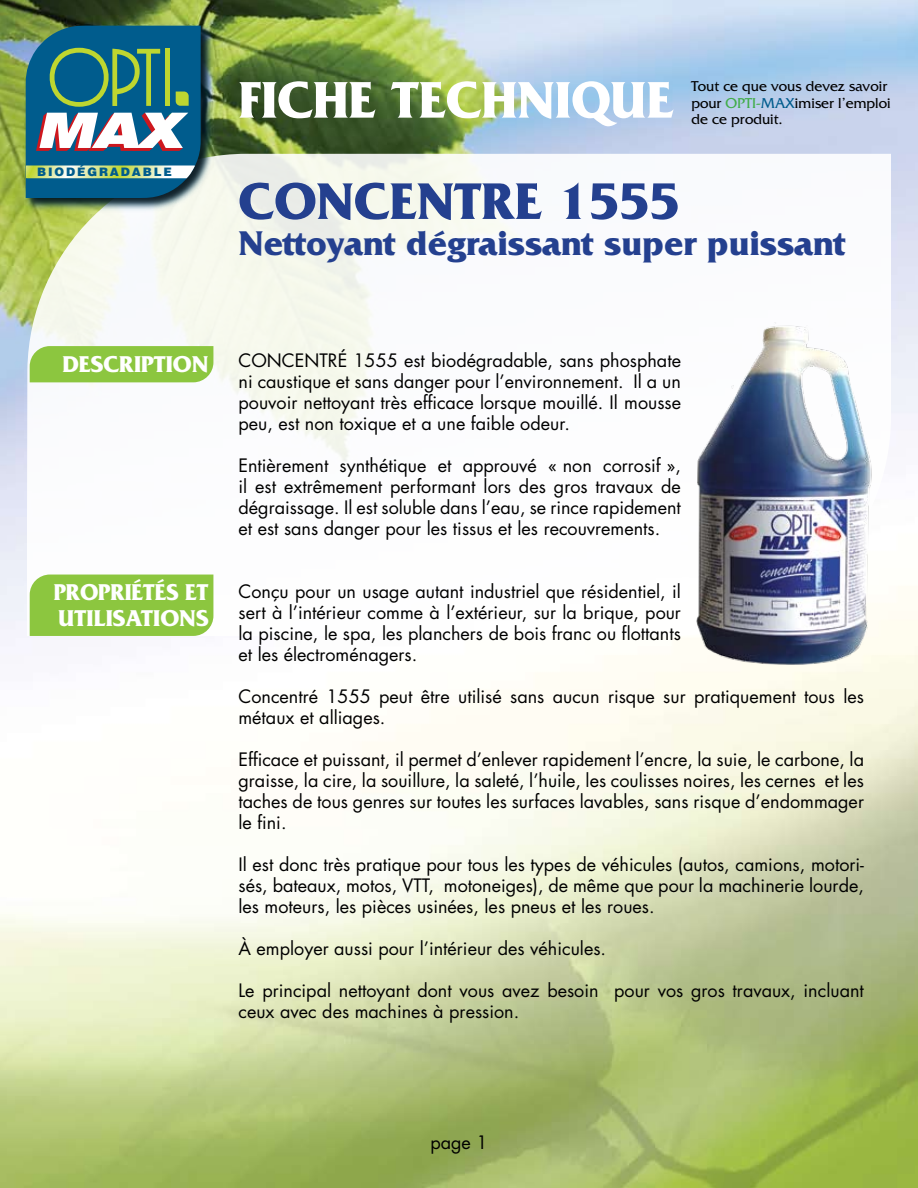
<style>
.page{position:relative;width:918px;height:1188px;background:#fff}
.page>*{position:absolute;margin:0;border:0;box-sizing:border-box;transform-origin:0 0}
.t1{font:700 54px "Friz Quadrata";color:#fff}
.t2{font:700 54px "Friz Quadrata";color:#24408f}
.t3{font:700 36px "Friz Quadrata";color:#24408f}
.t4{font:700 24px/25.5px "Friz Quadrata";color:#fff}
.t5{font:18px/21px "Futura Std";color:#000;text-align:justify}
.t6{font:15px/16.5px "Friz Quadrata";color:#000}
.t7{font:900 11.7px "Helvetica";letter-spacing:.16em;color:#005c8d}
.s1{color:#41ad49}
.s2{color:#005c8d}
</style>
<div class="page">
<img style="left:0;top:0;width:918px;height:1188px">
<svg style="left:27px;top:154px;width:864px;height:482px"></svg>
<div style="left:21px;top:21px;width:195px;height:192px;background:#005c8d;opacity:.75"></div>
<div style="left:24px;top:24px;width:189px;height:186px;background:#000;opacity:.75"></div>
<svg style="left:26px;top:26px;width:175px;height:172px;background:#448191"></svg>
<div style="left:30px;top:346px;width:183px;height:36px;background:#8cc63f"></div>
<img style="left:683px;top:318px;width:208px;height:361px">
<div style="left:30px;top:575px;width:183px;height:61px;background:#8cc63f"></div>
<p class="t7" style="left:37px;top:165px;width:136px">BIODÉGRADABLE</p>
<h1 class="t1" style="left:238px;top:70px;width:437px">FICHE TECHNIQUE</h1>
<p class="t6" style="left:691px;top:78px;width:201px">Tout ce que vous devez savoir pour <span class="s1">OPTI-</span><span class="s2">MAX</span>imiser l’emploi de ce produit.</p>
<h1 class="t2" style="left:238px;top:171px;width:442px">CONCENTRE 1555</h1>
<h2 class="t3" style="left:238px;top:223px;width:608px">Nettoyant dégraissant super puissant</h2>
<h3 class="t4" style="left:63px;top:351px;width:147px">DESCRIPTION</h3>
<h3 class="t4" style="left:54px;top:580px;width:156px">PROPRIÉTÉS ET<br>UTILISATIONS</h3>
<p class="t5" style="left:238px;top:350px;width:444px">CONCENTRÉ 1555 est biodégradable, sans phosphate ni caustique et sans danger pour l’environnement. Il a un pouvoir nettoyant très efficace lorsque mouillé. Il mousse peu, est non toxique et a une faible odeur.</p>
<p class="t5" style="left:238px;top:455px;width:444px">Entièrement synthétique et approuvé « non corrosif », il est extrêmement performant lors des gros travaux de dégraissage. Il est soluble dans l’eau, se rince rapidement et est sans danger pour les tissus et les recouvrements.</p>
<p class="t5" style="left:238px;top:581px;width:444px">Conçu pour un usage autant industriel que résidentiel, il sert à l’intérieur comme à l’extérieur, sur la brique, pour la piscine, le spa, les planchers de bois franc ou flottants et les électroménagers.</p>
<p class="t5" style="left:238px;top:686px;width:627px">Concentré 1555 peut être utilisé sans aucun risque sur pratiquement tous les métaux et alliages.</p>
<p class="t5" style="left:238px;top:749px;width:627px">Efficace et puissant, il permet d’enlever rapidement l’encre, la suie, le carbone, la graisse, la cire, la souillure, la saleté, l’huile, les coulisses noires, les cernes et les taches de tous genres sur toutes les surfaces lavables, sans risque d’endommager le fini.</p>
<p class="t5" style="left:238px;top:854px;width:627px">Il est donc très pratique pour tous les types de véhicules (autos, camions, motori&shy;sés, bateaux, motos, VTT, motoneiges), de même que pour la machinerie lourde, les moteurs, les pièces usinées, les pneus et les roues.</p>
<p class="t5" style="left:238px;top:938px;width:369px">À employer aussi pour l’intérieur des véhicules.</p>
<p class="t5" style="left:238px;top:980px;width:627px">Le principal nettoyant dont vous avez besoin pour vos gros travaux, incluant ceux avec des machines à pression.</p>
<p class="t5" style="left:430px;top:1132px;width:59px">page 1</p>
</div>
